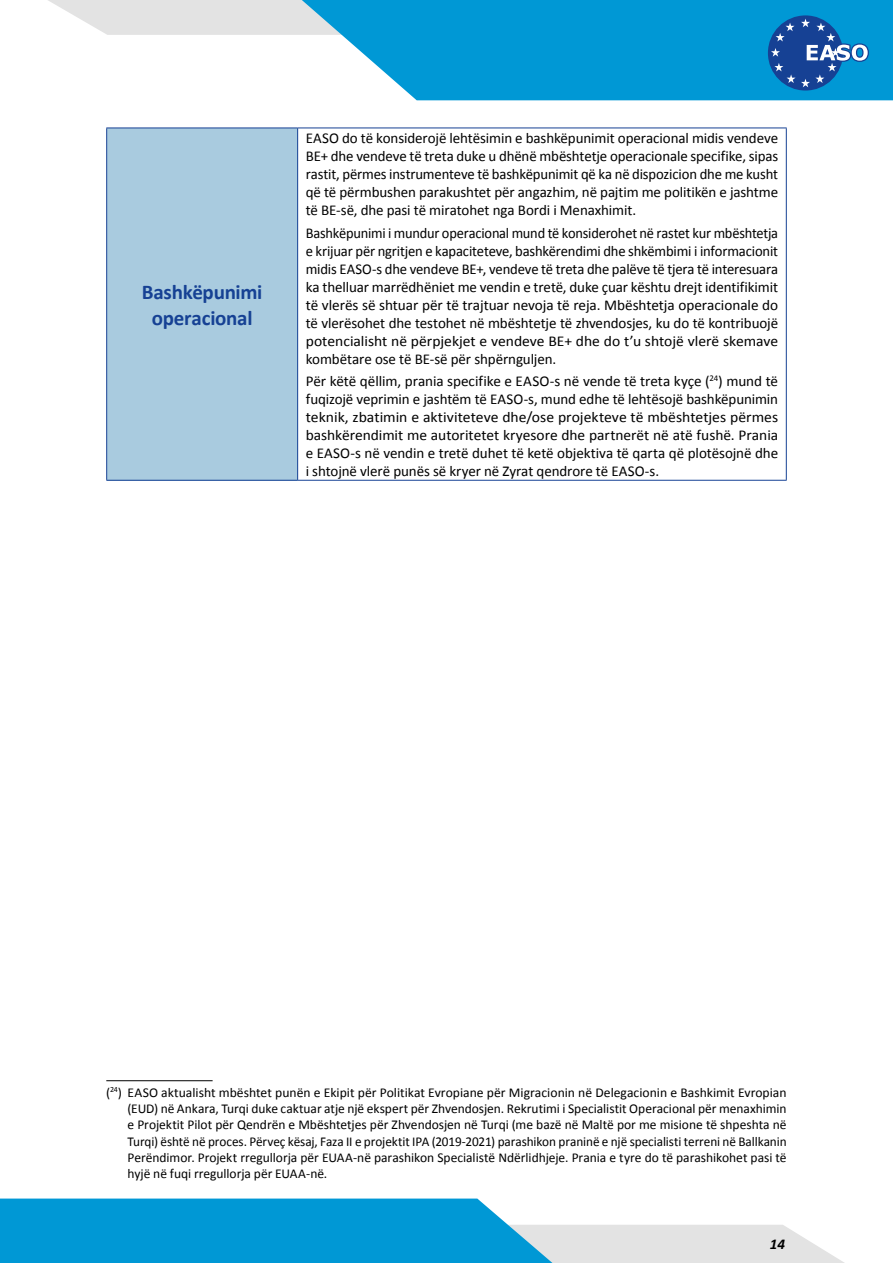
<style>
.page{position:relative;width:893px;height:1263px;background:#fff}
.page>*{position:absolute;margin:0;border:0;box-sizing:border-box;transform-origin:0 0}
.table_header{font:700 21px/25.2px "Calibri";letter-spacing:-.01em;color:#164194;text-align:center}
.table_body_left{font:15px/18px "Calibri";letter-spacing:-.005em;color:#000;text-align:justify}
.table_body_left-2{font:15px/18px "Calibri";letter-spacing:-.005em;color:#000;text-align:justify;scale:.96 1}
.t1{font:italic 700 15px "Calibri";color:#000}
.footnotes{font:13.5px/16.2px "Calibri";letter-spacing:-.005em;color:#000;text-align:justify}
</style>
<div class="page">
<div style="left:107px;top:128px;width:191px;height:352px;background:#a9cbdf"></div>
<hr style="left:106px;top:128px;width:192px;height:1px;background:#164194">
<hr style="left:106px;top:128px;width:1px;height:352px;background:#164194">
<hr style="left:298px;top:128px;width:489px;height:1px;background:#164194">
<hr style="left:297px;top:128px;width:1px;height:352px;background:#164194">
<hr style="left:786px;top:128px;width:1px;height:352px;background:#164194">
<hr style="left:106px;top:480px;width:192px;height:1px;background:#164194">
<hr style="left:298px;top:480px;width:489px;height:1px;background:#164194">
<hr style="left:106px;top:1080px;width:107px;height:1px;background:#000">
<svg style="left:48px;top:0;width:229px;height:35px;background:#e6e6e6"></svg>
<svg style="left:277px;top:0;width:616px;height:100px;background:#25a6da"></svg>
<div style="left:768px;top:15px;width:75px;height:76px;background:#164194;border-radius:50%"></div>
<svg style="left:801px;top:19px;width:69px;height:68px"></svg>
<svg style="left:776px;top:23px;width:18px;height:18px"></svg>
<svg style="left:771px;top:48px;width:9px;height:9px"></svg>
<svg style="left:774px;top:63px;width:21px;height:20px"></svg>
<svg style="left:0;top:1198px;width:844px;height:65px"></svg>
<p class="table_header" style="left:142px;top:279px;width:122px">Bashkëpunimi operacional</p>
<p class="table_body_left" style="left:306px;top:129px;width:474px">EASO do të konsiderojë lehtësimin e bashkëpunimit operacional midis vendeve BE+ dhe vendeve të treta duke u dhënë mbështetje operacionale specifike, sipas rastit, përmes instrumenteve të bashkëpunimit që ka në dispozicion dhe me kusht që të përmbushen parakushtet për angazhim, në pajtim me politikën e jashtme të BE-së, dhe pasi të miratohet nga Bordi i Menaxhimit.</p>
<p class="table_body_left-2" style="left:306px;top:223px;width:494px">Bashkëpunimi i mundur operacional mund të konsiderohet në rastet kur mbështetja e krijuar për ngritjen e kapaciteteve, bashkërendimi dhe shkëmbimi i informacionit midis EASO-s dhe vendeve BE+, vendeve të treta dhe palëve të tjera të interesuara ka thelluar marrëdhëniet me vendin e tretë, duke çuar kështu drejt identifikimit të vlerës së shtuar për të trajtuar nevoja të reja. Mbështetja operacionale do të vlerësohet dhe testohet në mbështetje të zhvendosjes, ku do të kontribuojë potencialisht në përpjekjet e vendeve BE+ dhe do t’u shtojë vlerë skemave kombëtare ose të BE-së për shpërnguljen.</p>
<p class="table_body_left" style="left:306px;top:371px;width:474px">Për këtë qëllim, prania specifike e EASO-s në vende të treta kyçe (<sup>24</sup>) mund të fuqizojë veprimin e jashtëm të EASO-s, mund edhe të lehtësojë bashkëpunimin teknik, zbatimin e aktiviteteve dhe/ose projekteve të mbështetjes përmes bashkërendimit me autoritetet kryesore dhe partnerët në atë fushë. Prania e EASO-s në vendin e tretë duhet të ketë objektiva të qarta që plotësojnë dhe i shtojnë vlerë punës së kryer në Zyrat qendrore të EASO-s.</p>
<p class="footnotes" style="left:128px;top:1084px;width:661px;text-indent:-21px">(<sup>24</sup>) EASO aktualisht mbështet punën e Ekipit për Politikat Evropiane për Migracionin në Delegacionin e Bashkimit Evropian (EUD) në Ankara, Turqi duke caktuar atje një ekspert për Zhvendosjen. Rekrutimi i Specialistit Operacional për menaxhimin e Projektit Pilot për Qendrën e Mbështetjes për Zhvendosjen në Turqi (me bazë në Maltë por me misione të shpeshta në Turqi) është në proces. Përveç kësaj, Faza II e projektit IPA (2019-2021) parashikon praninë e një specialisti terreni në Ballkanin Perëndimor. Projekt rregullorja për EUAA-në parashikon Specialistë Ndërlidhjeje. Prania e tyre do të parashikohet pasi të hyjë në fuqi rregullorja për EUAA-në.</p>
<p class="t1" style="left:770px;top:1234px;width:17px">14</p>
</div>
